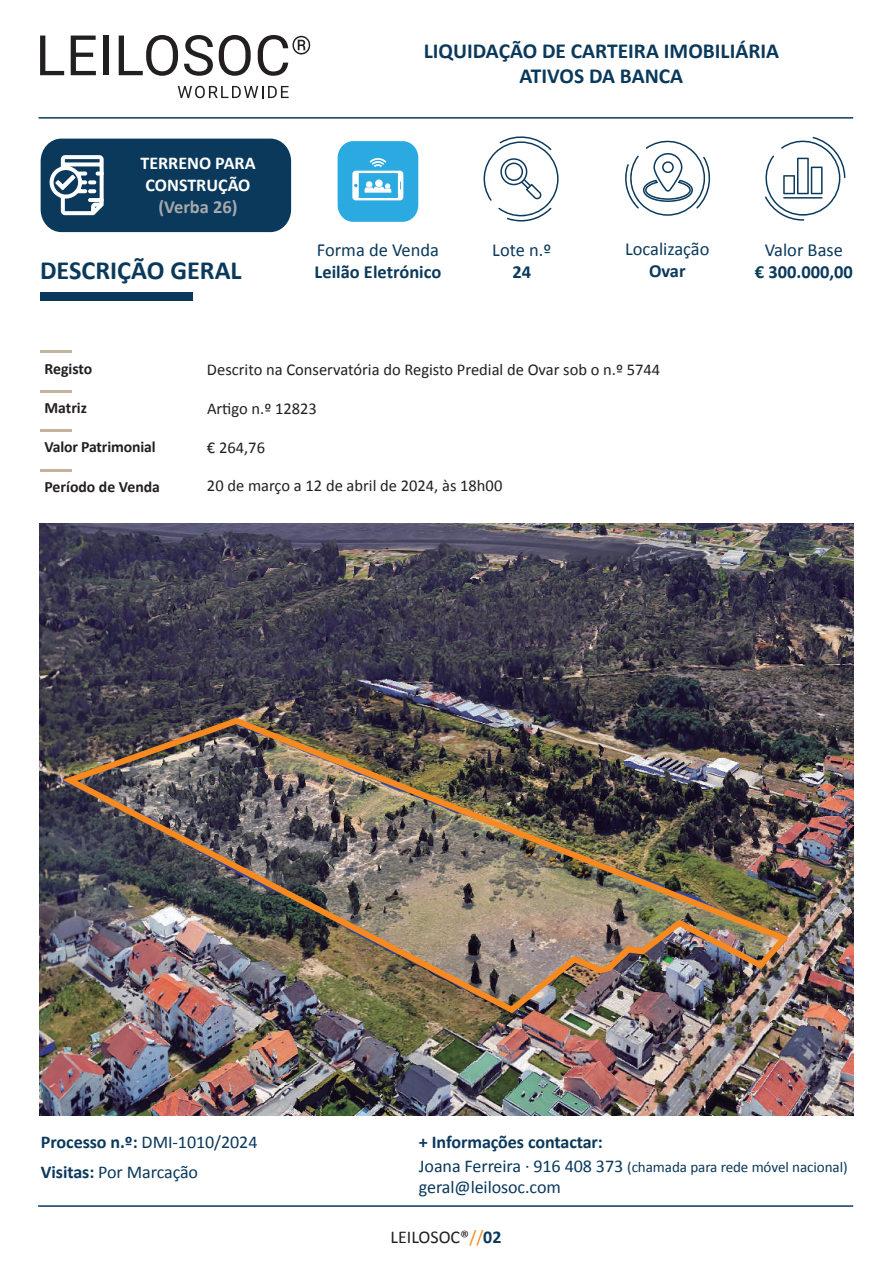
<style>
.page{position:relative;width:893px;height:1263px;background:#fff}
.page>*{position:absolute;margin:0;border:0;box-sizing:border-box;transform-origin:0 0}
.t1{font:700 26.25px "Calibri";color:#0a395c}
.t2{font:700 21.45px/25.8px "Calibri";color:#0a395c;text-align:center}
.t3{font:18.45px "Calibri";color:#0a395c}
.t4{font:700 18.45px "Calibri";color:#0a395c}
.t5{font:700 18.45px "Calibri";color:#a8a9ad}
.t6{font:18px/30.6px "Calibri";letter-spacing:-.005em;color:#0a395c}
.t7{font:700 18px "Calibri";letter-spacing:-.005em;color:#0a395c}
.t8{font:700 18px/21.6px "Calibri";color:#fff}
.t9{font:18px "Calibri";color:#231f20}
.t10{font:16.5px "Calibri";color:#231f20}
.t11{font:700 15.75px "Calibri";letter-spacing:-.01em;color:#231f20}
.t12{font:15px "Calibri";letter-spacing:-.005em;color:#0a395c}
.s1{font-weight:700}
.s2{font-size:18px}
.s3{color:#f68a21}
.s4{font-weight:700;color:#0a395c}
</style>
<div class="page">
<hr style="left:39px;top:117px;width:814px;height:2px;background:#0a395c">
<svg style="left:40px;top:36px;width:24px;height:39px"></svg>
<svg style="left:71px;top:36px;width:25px;height:39px"></svg>
<div style="left:103px;top:36px;width:6px;height:39px;background:#231f20"></div>
<svg style="left:119px;top:35px;width:59px;height:41px"></svg>
<svg style="left:184px;top:35px;width:29px;height:41px"></svg>
<svg style="left:219px;top:35px;width:32px;height:41px"></svg>
<svg style="left:258px;top:35px;width:52px;height:41px"></svg>
<svg style="left:178px;top:86px;width:111px;height:12px"></svg>
<div style="left:40px;top:292px;width:153px;height:8px;background:#0a395c"></div>
<div style="left:41px;top:139px;width:250px;height:93px;background:#0a395c;border-radius:22px"></div>
<svg style="left:49px;top:155px;width:55px;height:61px"></svg>
<hr style="left:40px;top:350px;width:32px;height:2px;background:#c3b49b">
<hr style="left:40px;top:390px;width:32px;height:2px;background:#c3b49b">
<hr style="left:40px;top:469px;width:32px;height:3px;background:#c3b49b">
<hr style="left:40px;top:429px;width:32px;height:3px;background:#c3b49b">
<svg style="left:765px;top:137px;width:80px;height:84px"></svg>
<svg style="left:483px;top:136px;width:76px;height:86px"></svg>
<svg style="left:625px;top:140px;width:86px;height:76px"></svg>
<div style="left:338px;top:141px;width:80px;height:81px;background:#2baae1;border-radius:16px"></div>
<svg style="left:352px;top:158px;width:51px;height:42px"></svg>
<img style="left:39px;top:523px;width:814px;height:592px">
<hr style="left:38px;top:1205px;width:815px;height:2px;background:#0a395c">
<img style="left:62px;top:714px;width:732px;height:303px">
<p class="t8" style="left:140px;top:152px;width:117px">TERRENO PARA<br>CONSTRUÇÃO</p>
<p class="t5" style="left:158px;top:194px;width:81px">(Verba 26)</p>
<h1 class="t1" style="left:40px;top:252px;width:203px">DESCRIÇÃO GERAL</h1>
<h2 class="t2" style="left:424px;top:37px;width:357px">LIQUIDAÇÃO DE CARTEIRA IMOBILIÁRIA<br>ATIVOS DA BANCA</h2>
<p class="t3" style="left:317px;top:238px;width:124px">Forma de Venda</p>
<p class="t4" style="left:315px;top:259px;width:128px">Leilão Eletrónico</p>
<p class="t3" style="left:492px;top:238px;width:60px">Lote n.º</p>
<p class="t4" style="left:512px;top:259px;width:20px">24</p>
<p class="t3" style="left:625px;top:237px;width:86px">Localização</p>
<p class="t4" style="left:649px;top:258px;width:38px">Ovar</p>
<p class="t3" style="left:765px;top:238px;width:80px">Valor Base</p>
<p class="t4" style="left:755px;top:259px;width:100px">€ 300.000,00</p>
<p class="t11" style="left:44px;top:358px;width:49px">Registo</p>
<p class="t10" style="left:207px;top:359px;width:455px">Descrito na Conservatória do Registo Predial de Ovar sob o n.º 5744</p>
<p class="t11" style="left:44px;top:397px;width:44px">Matriz</p>
<p class="t10" style="left:207px;top:398px;width:111px">Artigo n.º 12823</p>
<p class="t11" style="left:44px;top:436px;width:113px">Valor Patrimonial</p>
<p class="t10" style="left:207px;top:437px;width:60px">€ 264,76</p>
<p class="t11" style="left:44px;top:476px;width:117px">Período de Venda</p>
<p class="t10" style="left:207px;top:476px;width:297px">20 de março a 12 de abril de 2024, às 18h00</p>
<p class="t6" style="left:41px;top:1125px;width:218px"><span class="s1">Processo n.º:</span> DMI-1010/2024<br><span class="s1">Visitas:</span> Por Marcação</p>
<p class="t7" style="left:419px;top:1129px;width:186px">+ Informações contactar:</p>
<p class="t12" style="left:419px;top:1157px;width:430px"><span class="s2">Joana Ferreira · 916 408 373</span> (chamada para rede móvel nacional)</p>
<p class="t6" style="left:419px;top:1171px;width:143px">geral@leilosoc.com</p>
<p class="t9" style="left:390px;top:1226px;width:113px">LEILOSOC®<span class="s3">//</span><span class="s4">02</span></p>
</div>
